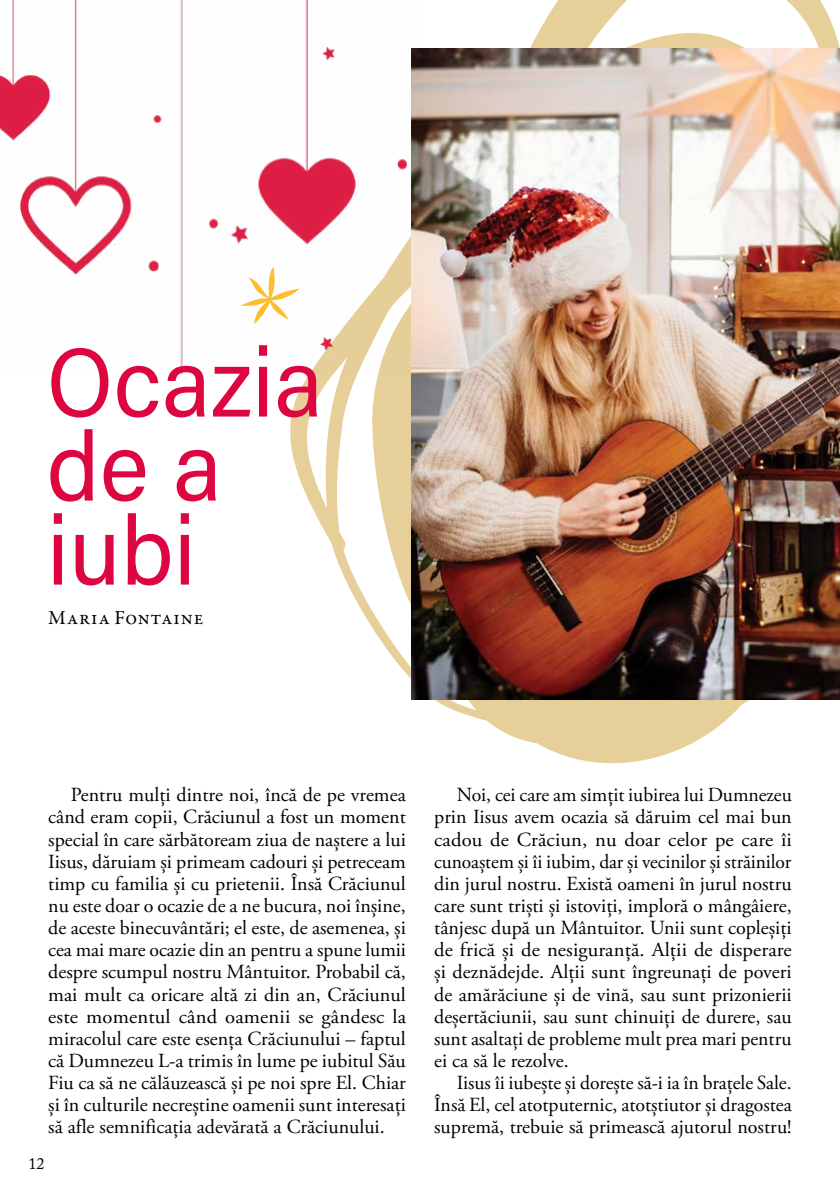
<style>
.page{position:relative;width:840px;height:1191px;background:#fff}
.page>*{position:absolute;margin:0;border:0;box-sizing:border-box;transform-origin:0 0}
.t1{font:98px/84px "Acumin Variable Concept";color:#de0640}
.t2{font:20px/22.2px "Adobe Garamond Pro";color:#000;text-align:justify}
.t3{font:20px "Garamond Premr Pro";letter-spacing:.045em;color:#000}
.t4{font:16px "Adobe Caslon Pro";color:#000}
</style>
<div class="page">
<svg style="left:290px;top:0;width:549px;height:763px"></svg>
<img style="left:411px;top:48px;width:428px;height:651px">
<img style="left:0;top:0;width:423px;height:374px">
<svg style="left:240px;top:267px;width:59px;height:57px"></svg>
<h1 class="t1" style="left:47px;top:337px;width:278px">Ocazia de a iubi</h1>
<p class="t3" style="left:48px;top:605px;width:157px">Maria Fontaine</p>
<p class="t2" style="left:48px;top:784px;width:359px;text-indent:23px">Pentru mulţi dintre noi, încă de pe vremea când eram copii, Crăciunul a fost un moment special în care sărbătoream ziua de naştere a lui Iisus, dăruiam şi primeam cadouri şi petreceam timp cu familia şi cu prietenii. Însă Crăciunul nu este doar o ocazie de a ne bucura, noi înşine, de aceste binecuvântări; el este, de asemenea, şi cea mai mare ocazie din an pentru a spune lumii despre scumpul nostru Mântuitor. Probabil că, mai mult ca oricare altă zi din an, Crăciunul este momentul când oamenii se gândesc la miracolul care este esenţa Crăciunului – faptul că Dumnezeu L‑a trimis în lume pe iubitul Său Fiu ca să ne călăuzească şi pe noi spre El. Chiar şi în culturile necreştine oamenii sunt interesaţi să afle semnificaţia adevărată a Crăciunului.</p>
<p class="t2" style="left:434px;top:784px;width:359px;text-indent:23px">Noi, cei care am simţit iubirea lui Dumnezeu prin Iisus avem ocazia să dăruim cel mai bun cadou de Crăciun, nu doar celor pe care îi cunoaştem şi îi iubim, dar şi vecinilor şi străinilor din jurul nostru. Există oameni în jurul nostru care sunt trişti şi istoviţi, imploră o mângâiere, tânjesc după un Mântuitor. Unii sunt copleşiţi de frică şi de nesiguranţă. Alţii de disperare şi deznădejde. Alţii sunt îngreunaţi de poveri de amărăciune şi de vină, sau sunt prizonierii deşertăciunii, sau sunt chinuiţi de durere, sau sunt asaltaţi de probleme mult prea mari pentru ei ca să le rezolve.</p>
<p class="t2" style="left:434px;top:1072px;width:359px;text-indent:23px">Iisus îi iubeşte şi doreşte să‑i ia în braţele Sale.<br>Însă El, cel atotputernic, atotştiutor şi dragostea supremă, trebuie să primească ajutorul nostru!</p>
<p class="t4" style="left:28px;top:1154px;width:17px">12</p>
</div>
